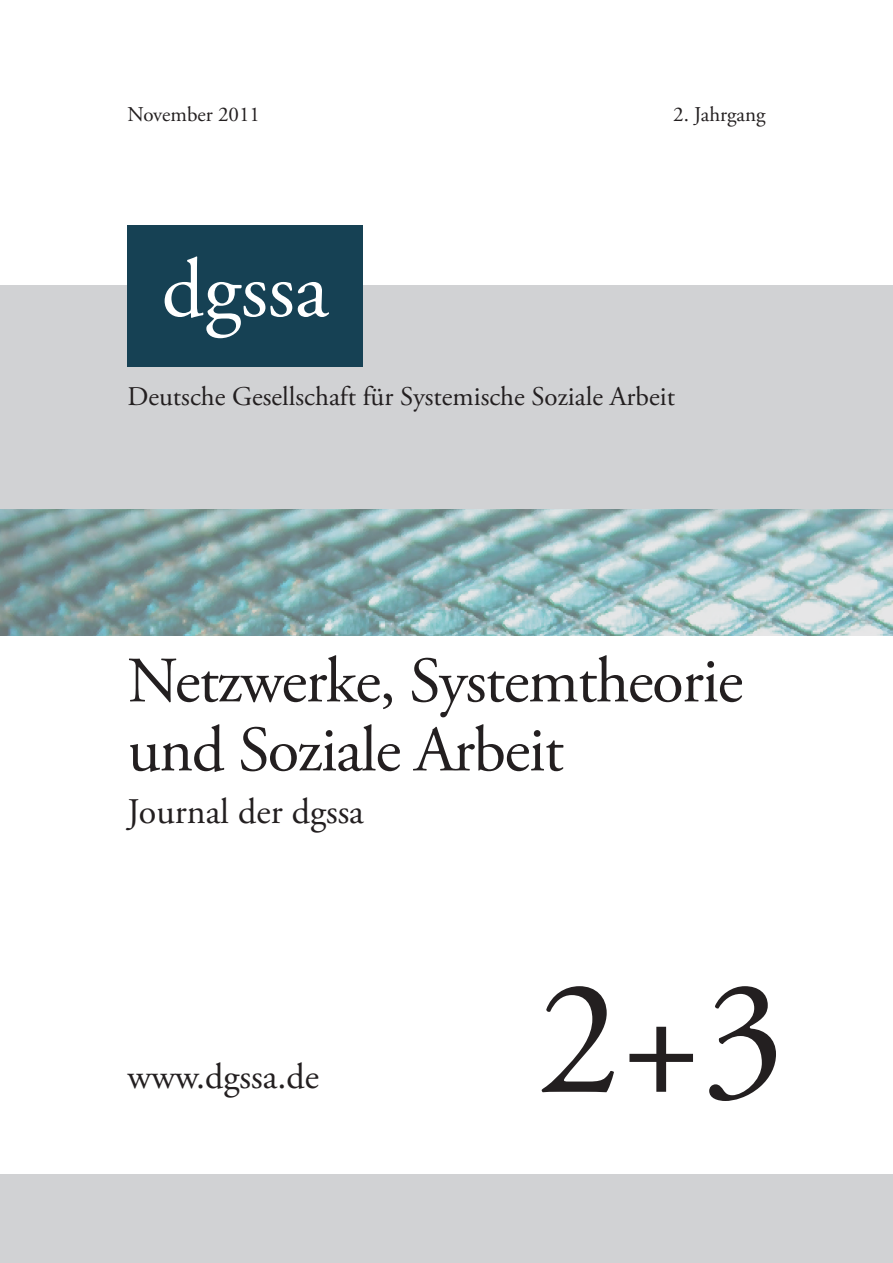
<style>
.page{position:relative;width:893px;height:1263px;background:#fff}
.page>*{position:absolute;margin:0;border:0;box-sizing:border-box;transform-origin:0 0}
.t1{font:165px "Adobe Garamond Pro";color:#231f20}
.t2{font:83.1px "Adobe Garamond Pro";color:#fff}
.t3{font:64.5px/69px "Adobe Garamond Pro";letter-spacing:-.02em;color:#231f20}
.t4{font:36px "Adobe Garamond Pro";color:#231f20}
.t5{font:27px "Adobe Garamond Pro";color:#231f20}
.t6{font:21px "Adobe Garamond Pro";color:#231f20}
</style>
<div class="page">
<div style="left:0;top:285px;width:893px;height:350px;background:#d1d2d4"></div>
<div style="left:0;top:1175px;width:893px;height:88px;background:#d1d2d4"></div>
<img style="left:0;top:509px;width:893px;height:126px">
<div style="left:128px;top:225px;width:235px;height:142px;background:#164154"></div>
<p class="t6" style="left:128px;top:101px;width:134px">November 2011</p>
<p class="t6" style="left:673px;top:101px;width:94px">2. Jahrgang</p>
<h2 class="t2" style="left:162px;top:240px;width:168px">dgssa</h2>
<p class="t5" style="left:128px;top:380px;width:549px">Deutsche Gesellschaft für Systemische Soziale Arbeit</p>
<h3 class="t3" style="left:128px;top:649px;width:617px">Netzwerke, Systemtheorie und Soziale Arbeit</h3>
<h3 class="t4" style="left:128px;top:790px;width:238px">Journal der dgssa</h3>
<h3 class="t4" style="left:128px;top:1054px;width:193px">www.dgssa.de</h3>
<h1 class="t1" style="left:537px;top:940px;width:249px">2+3</h1>
</div>
